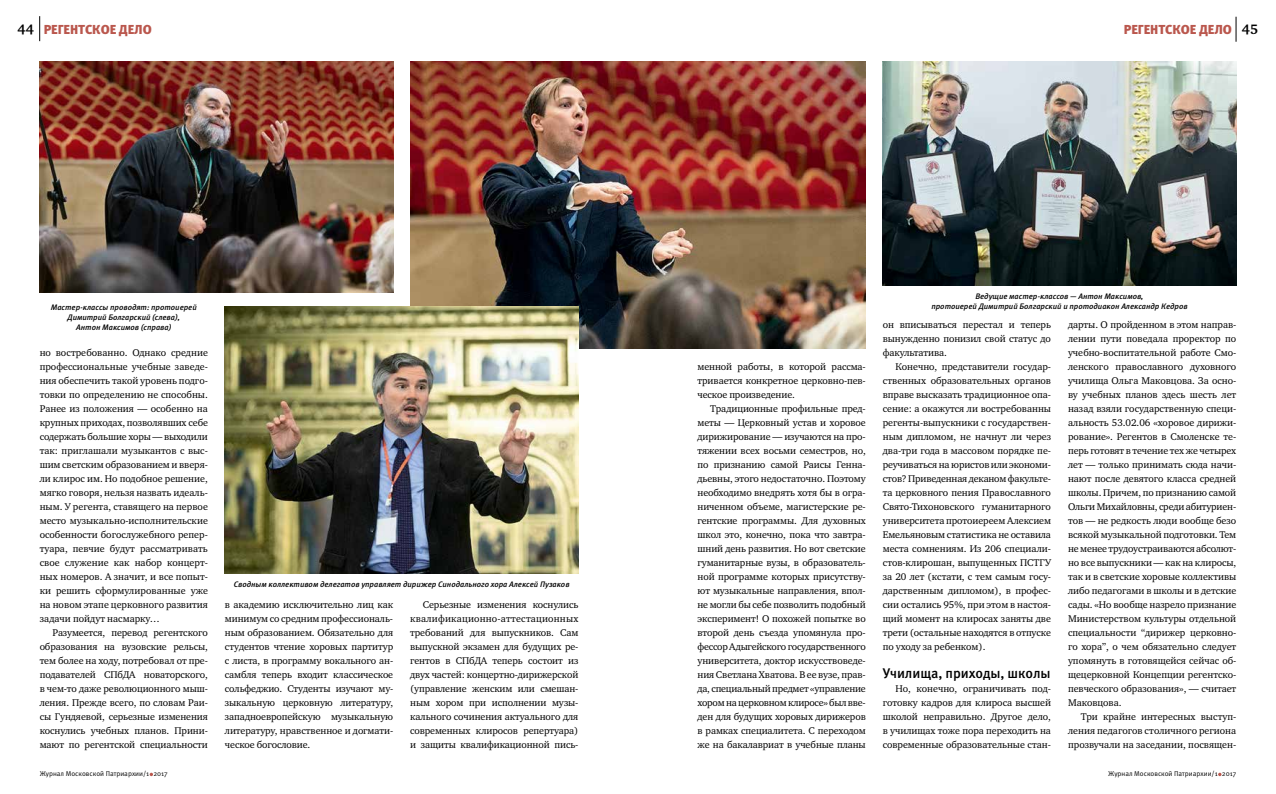
<style>
.page{position:relative;width:1276px;height:794px;background:#fff}
.page>*{position:absolute;margin:0;border:0;box-sizing:border-box;transform-origin:0 0}
.t1{font:500 14px "Meta Pro";letter-spacing:-.005em;color:#000}
.t2{font:700 14px "Charter ITC";color:#000}
.t3{font:900 13px "Meta Pro";letter-spacing:-.005em;color:#ba574d}
.t4{font:10px/14px "Charter ITC";letter-spacing:-.01em;color:#000;text-align:justify}
.t5{font:italic 500 8px/10px "Meta Pro";letter-spacing:-.005em;color:#000;text-align:center}
.t6{font:7px "Meta Pro";color:#000}
</style>
<div class="page">
<svg style="left:39px;top:16px;width:1px;height:25px"></svg>
<svg style="left:1235px;top:17px;width:1px;height:25px"></svg>
<img style="left:410px;top:62px;width:456px;height:287px">
<img style="left:40px;top:62px;width:353px;height:230px">
<img style="left:225px;top:307px;width:353px;height:266px">
<img style="left:883px;top:62px;width:353px;height:224px">
<h1 class="t2" style="left:18px;top:20px;width:18px">44</h1>
<h1 class="t2" style="left:1242px;top:20px;width:18px">45</h1>
<h2 class="t3" style="left:44px;top:21px;width:110px">РЕГЕНТСКОЕ ДЕЛО</h2>
<h2 class="t3" style="left:1124px;top:21px;width:110px">РЕГЕНТСКОЕ ДЕЛО</h2>
<p class="t5" style="left:51px;top:303px;width:147px">Мастер-классы проводят: протоиерей<br>Димитрий Болгарский (слева),<br>Антон Максимов (справа)</p>
<p class="t4" style="left:40px;top:345px;width:170px">но востребованно. Однако средние профессиональные учебные заведе&shy;ния обеспечить такой уровень подго&shy;товки по определению не способны.<br>Ранее из положения — особенно на крупных приходах, позволявших себе содержать большие хоры — выходили так: приглашали музыкантов с выс&shy;шим светским образованием и вверя&shy;ли клирос им. Но подобное решение, мягко говоря, нельзя назвать идеаль&shy;ным. У регента, ставящего на первое место музыкально-исполнительские особенности богослужебного репер&shy;туара, певчие будут рассматривать свое служение как набор концерт&shy;ных номеров. А значит, и все попыт&shy;ки решить сформулированные уже на новом этапе церковного развития задачи пойдут насмарку…</p>
<p class="t4" style="left:40px;top:625px;width:170px;text-indent:13px">Разумеется, перевод регентского образования на вузовские рельсы, тем более на ходу, потребовал от пре&shy;подавателей СПбДА новаторского, в чем-то даже революционного мыш&shy;ления. Прежде всего, по словам Раи&shy;сы Гундяевой, серьезные изменения коснулись учебных планов. Прини&shy;мают по регентской специальности</p>
<p class="t5" style="left:234px;top:579px;width:337px">Сводным коллективом делегатов управляет дирижер Синодального хора Алексей Пузаков</p>
<p class="t4" style="left:225px;top:597px;width:170px">в академию исключительно лиц как минимум со средним профессиональ&shy;ным образованием. Обязательно для студентов чтение хоровых партитур с листа, в программу вокального ан&shy;самбля теперь входит классическое сольфеджио. Студенты изучают му&shy;зыкальную церковную литературу, западноевропейскую музыкальную литературу, нравственное и догмати&shy;ческое богословие.</p>
<p class="t4" style="left:410px;top:597px;width:170px;text-indent:13px">Серьезные изменения коснулись квалификационно-аттестационных требований для выпускников. Сам выпускной экзамен для будущих ре&shy;гентов в СПбДА теперь состоит из двух частей: концертно-дирижерской (управление женским или смешан&shy;ным хором при исполнении музы&shy;кального сочинения актуального для современных клиросов репертуара) и защиты квалификационной пись-</p>
<p class="t4" style="left:697px;top:359px;width:170px">менной работы, в которой рассма&shy;тривается конкретное церковно-пев&shy;ческое произведение.</p>
<p class="t4" style="left:697px;top:401px;width:170px;text-indent:13px">Традиционные профильные пред&shy;меты — Церковный устав и хоровое дирижирование — изучаются на про&shy;тяжении всех восьми семестров, но, по признанию самой Раисы Генна&shy;дьевны, этого недостаточно. Поэтому необходимо внедрять хотя бы в огра&shy;ниченном объеме, магистерские ре&shy;гентские программы. Для духовных школ это, конечно, пока что завтра&shy;шний день развития. Но вот светские гуманитарные вузы, в образователь&shy;ной программе которых присутству&shy;ют музыкальные направления, впол&shy;не могли бы себе позволить подобный эксперимент! О похожей попытке во второй день съезда упомянула про&shy;фессор Адыгейского государственного университета, доктор искусствоведе&shy;ния Светлана Хватова. В ее вузе, прав&shy;да, специальный предмет «управление хором на церковном клиросе» был вве&shy;ден для будущих хоровых дирижеров в рамках специалитета. С переходом же на бакалавриат в учебные планы</p>
<p class="t5" style="left:931px;top:291px;width:258px">Ведущие мастер-классов — Антон Максимов,<br>протоиерей Димитрий Болгарский и протодиакон Александр Кедров</p>
<p class="t4" style="left:883px;top:317px;width:170px">он вписываться перестал и теперь вынужденно понизил свой статус до факультатива.</p>
<p class="t4" style="left:883px;top:359px;width:170px;text-indent:13px">Конечно, представители государ&shy;ственных образовательных органов вправе высказать традиционное опа&shy;сение: а окажутся ли востребованны регенты-выпускники с государствен&shy;ным дипломом, не начнут ли через два-три года в массовом порядке пе&shy;реучиваться на юристов или экономи&shy;стов? Приведенная деканом факульте&shy;та церковного пения Православного Свято-Тихоновского гуманитарного университета протоиереем Алексием Емельяновым статистика не оставила места сомнениям. Из 206 специали&shy;стов-клирошан, выпущенных ПСТГУ за 20 лет (кстати, с тем самым госу&shy;дарственным дипломом), в профес&shy;сии остались 95%, при этом в настоя&shy;щий момент на клиросах заняты две трети (остальные находятся в отпуске по уходу за ребенком).</p>
<h1 class="t1" style="left:883px;top:664px;width:169px">Училища, приходы, школы</h1>
<p class="t4" style="left:883px;top:681px;width:170px;text-indent:13px">Но, конечно, ограничивать под&shy;готовку кадров для клироса высшей школой неправильно. Другое дело, в училищах тоже пора переходить на современные образовательные стан-</p>
<p class="t4" style="left:1068px;top:317px;width:170px">дарты. О пройденном в этом направ&shy;лении пути поведала проректор по учебно-воспитательной работе Смо&shy;ленского православного духовного училища Ольга Маковцова. За осно&shy;ву учебных планов здесь шесть лет назад взяли государственную специ&shy;альность 53.02.06 «хоровое дирижи&shy;рование». Регентов в Смоленске те&shy;перь готовят в течение тех же четырех лет — только принимать сюда начи&shy;нают после девятого класса средней школы. Причем, по признанию самой Ольги Михайловны, среди абитуриен&shy;тов — не редкость люди вообще безо всякой музыкальной подготовки. Тем не менее трудоустраиваются абсолют&shy;но все выпускники — как на клиросы, так и в светские хоровые коллективы либо педагогами в школы и в детские сады. «Но вообще назрело признание Министерством культуры отдельной специальности “дирижер церковно&shy;го хора”, о чем обязательно следует упомянуть в готовящейся сейчас об&shy;щецерковной Концепции регентско&shy;певческого образования», — считает Маковцова.</p>
<p class="t4" style="left:1068px;top:709px;width:170px;text-indent:13px">Три крайне интересных выступ&shy;ления педагогов столичного региона прозвучали на заседании, посвящен-</p>
<p class="t6" style="left:40px;top:769px;width:130px">Журнал Московской Патриархии/1 2017</p>
<p class="t6" style="left:1108px;top:769px;width:130px">Журнал Московской Патриархии/1 2017</p>
</div>
